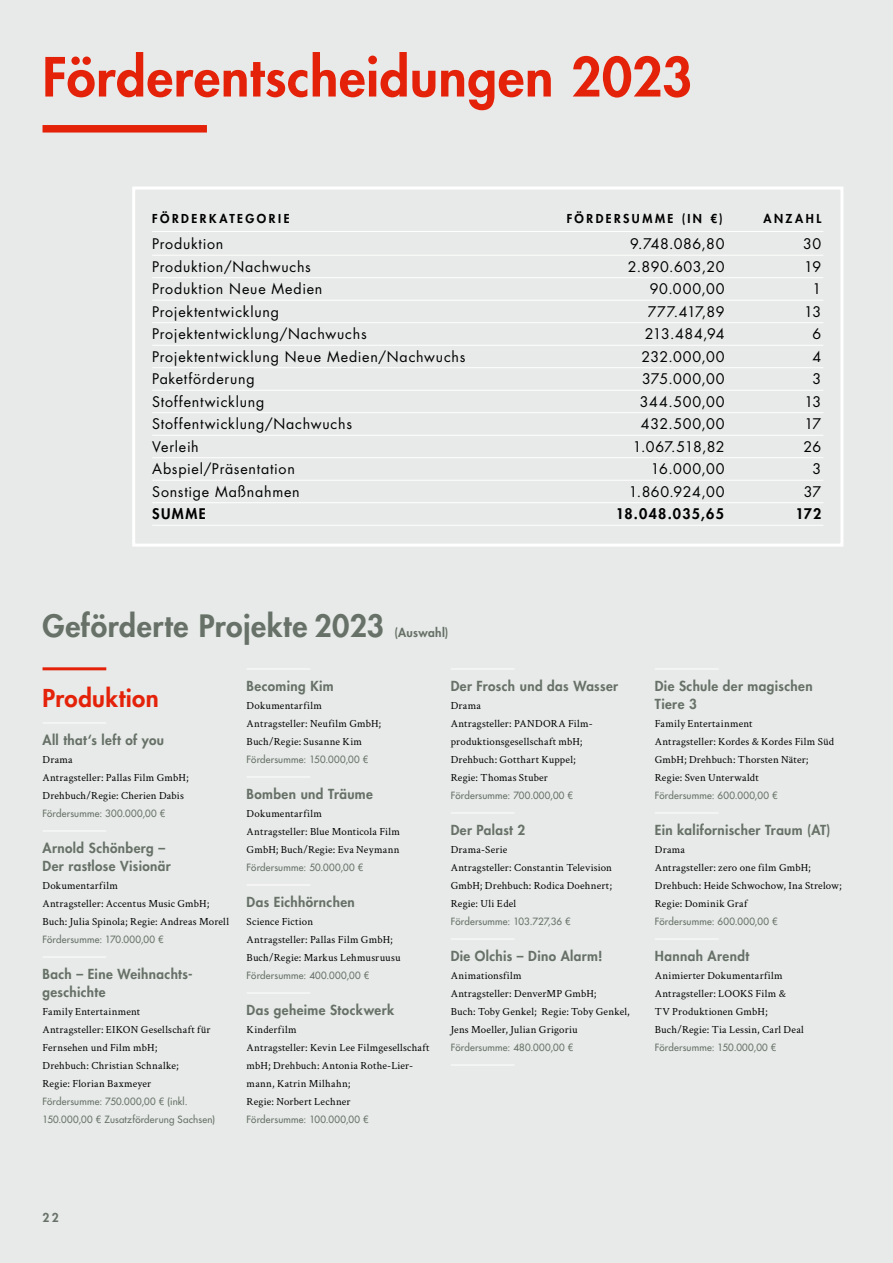
<style>
.page{position:relative;width:893px;height:1263px;background:#e7eae8}
.page>*{position:absolute;margin:0;border:0;box-sizing:border-box;transform-origin:0 0}
.t1{font:800 52.5px "Futura Std";letter-spacing:.015em;color:#e4220a}
.t2{font:800 30px "Futura Std";letter-spacing:.02em;color:#677168}
.t3{font:800 24px "Futura Std";letter-spacing:.015em;color:#e4220a}
.t4{font:14.25px "Futura Std";letter-spacing:.05em;color:#000}
.t5{font:800 14.25px "Futura Std";letter-spacing:.09em;color:#000}
.t6{font:800 13.5px/18px "Futura Std";letter-spacing:.03em;color:#677168}
.t7{font:800 12px "Futura Std";letter-spacing:.21em;color:#000}
.t8{font:800 12px "Futura Std";letter-spacing:.03em;color:#677168}
.t9{font:10.8px/18px "Crimson Text";letter-spacing:.02em;color:#000}
.t10{font:500 9.75px/18px "Futura Std";letter-spacing:.02em;color:#677168}
</style>
<div class="page">
<hr style="left:43px;top:667px;width:63px;height:3px;background:#e4220a">
<hr style="left:43px;top:723px;width:63px;height:1px;background:#fff">
<hr style="left:43px;top:831px;width:63px;height:1px;background:#fff">
<hr style="left:43px;top:957px;width:63px;height:1px;background:#fff">
<hr style="left:247px;top:669px;width:63px;height:1px;background:#fff">
<hr style="left:247px;top:777px;width:63px;height:1px;background:#fff">
<hr style="left:247px;top:885px;width:63px;height:1px;background:#fff">
<hr style="left:247px;top:993px;width:63px;height:1px;background:#fff">
<hr style="left:451px;top:669px;width:63px;height:1px;background:#fff">
<hr style="left:451px;top:813px;width:63px;height:1px;background:#fff">
<hr style="left:451px;top:939px;width:63px;height:1px;background:#fff">
<hr style="left:451px;top:1065px;width:63px;height:1px;background:#fff">
<hr style="left:655px;top:669px;width:64px;height:1px;background:#fff">
<hr style="left:655px;top:813px;width:64px;height:1px;background:#fff">
<hr style="left:655px;top:939px;width:64px;height:1px;background:#fff">
<div style="left:43px;top:125px;width:164px;height:8px;background:#e4220a"></div>
<hr style="left:152px;top:231px;width:671px;height:1px;background:#fff">
<hr style="left:152px;top:255px;width:671px;height:1px;background:#fff">
<hr style="left:152px;top:277px;width:671px;height:1px;background:#fff">
<hr style="left:152px;top:300px;width:671px;height:1px;background:#fff">
<hr style="left:152px;top:322px;width:671px;height:1px;background:#fff">
<hr style="left:152px;top:345px;width:671px;height:1px;background:#fff">
<hr style="left:152px;top:367px;width:671px;height:1px;background:#fff">
<hr style="left:152px;top:390px;width:671px;height:1px;background:#fff">
<hr style="left:152px;top:412px;width:671px;height:1px;background:#fff">
<hr style="left:152px;top:435px;width:671px;height:1px;background:#fff">
<hr style="left:152px;top:457px;width:671px;height:1px;background:#fff">
<hr style="left:152px;top:480px;width:671px;height:1px;background:#fff">
<hr style="left:152px;top:502px;width:671px;height:1px;background:#fff">
<hr style="left:152px;top:525px;width:671px;height:1px;background:#fff">
<div style="left:132px;top:187px;width:711px;height:360px;border:3px solid #fff"></div>
<h1 class="t1" style="left:43px;top:44px;width:651px">Förderentscheidungen 2023</h1>
<p class="t7" style="left:152px;top:210px;width:139px">FÖRDERKATEGORIE</p>
<p class="t7" style="left:567px;top:210px;width:158px">FÖRDERSUMME (IN €)</p>
<p class="t7" style="left:763px;top:210px;width:59px">ANZAHL</p>
<h3 class="t4" style="left:152px;top:235px;width:73px">Produktion</h3>
<h3 class="t4" style="left:630px;top:235px;width:96px">9.748.086,80</h3>
<h3 class="t4" style="left:803px;top:235px;width:20px">30</h3>
<h3 class="t4" style="left:152px;top:257px;width:160px">Produktion/Nachwuchs</h3>
<h3 class="t4" style="left:628px;top:257px;width:98px">2.890.603,20</h3>
<h3 class="t4" style="left:804px;top:257px;width:19px">19</h3>
<h3 class="t4" style="left:152px;top:280px;width:172px">Produktion Neue Medien</h3>
<h3 class="t4" style="left:650px;top:280px;width:76px">90.000,00</h3>
<h3 class="t4" style="left:812px;top:280px;width:10px">1</h3>
<h3 class="t4" style="left:152px;top:302px;width:128px">Projektentwicklung</h3>
<h3 class="t4" style="left:648px;top:302px;width:78px">777.417,89</h3>
<h3 class="t4" style="left:804px;top:302px;width:19px">13</h3>
<h3 class="t4" style="left:152px;top:325px;width:216px">Projektentwicklung/Nachwuchs</h3>
<h3 class="t4" style="left:645px;top:325px;width:81px">213.484,94</h3>
<h3 class="t4" style="left:812px;top:325px;width:10px">6</h3>
<h3 class="t4" style="left:152px;top:347px;width:315px">Projektentwicklung Neue Medien/Nachwuchs</h3>
<h3 class="t4" style="left:641px;top:347px;width:85px">232.000,00</h3>
<h3 class="t4" style="left:812px;top:347px;width:10px">4</h3>
<h3 class="t4" style="left:152px;top:370px;width:104px">Paketförderung</h3>
<h3 class="t4" style="left:642px;top:370px;width:84px">375.000,00</h3>
<h3 class="t4" style="left:812px;top:370px;width:10px">3</h3>
<h3 class="t4" style="left:152px;top:392px;width:114px">Stoffentwicklung</h3>
<h3 class="t4" style="left:640px;top:392px;width:86px">344.500,00</h3>
<h3 class="t4" style="left:804px;top:392px;width:19px">13</h3>
<h3 class="t4" style="left:152px;top:415px;width:201px">Stoffentwicklung/Nachwuchs</h3>
<h3 class="t4" style="left:641px;top:415px;width:85px">432.500,00</h3>
<h3 class="t4" style="left:804px;top:415px;width:18px">17</h3>
<h3 class="t4" style="left:152px;top:437px;width:48px">Verleih</h3>
<h3 class="t4" style="left:633px;top:437px;width:93px">1.067.518,82</h3>
<h3 class="t4" style="left:804px;top:437px;width:19px">26</h3>
<h3 class="t4" style="left:152px;top:460px;width:144px">Abspiel/Präsentation</h3>
<h3 class="t4" style="left:651px;top:460px;width:75px">16.000,00</h3>
<h3 class="t4" style="left:812px;top:460px;width:10px">3</h3>
<h3 class="t4" style="left:152px;top:482px;width:149px">Sonstige Maßnahmen</h3>
<h3 class="t4" style="left:629px;top:482px;width:97px">1.860.924,00</h3>
<h3 class="t4" style="left:804px;top:482px;width:19px">37</h3>
<h3 class="t5" style="left:152px;top:505px;width:55px">SUMME</h3>
<h3 class="t5" style="left:616px;top:505px;width:110px">18.048.035,65</h3>
<h3 class="t5" style="left:795px;top:505px;width:27px">172</h3>
<h2 class="t2" style="left:43px;top:606px;width:343px">Geförderte Projekte 2023</h2>
<p class="t8" style="left:394px;top:624px;width:56px">(Auswahl)</p>
<h3 class="t3" style="left:43px;top:683px;width:118px">Produktion</h3>
<p class="t6" style="left:43px;top:731px;width:123px">All that‘s left of you</p>
<p class="t9" style="left:43px;top:750px;width:148px">Drama<br>Antragsteller: Pallas Film GmbH;<br>Drehbuch/Regie: Cherien Dabis</p>
<p class="t10" style="left:43px;top:804px;width:124px">Fördersumme: 300.000,00 €</p>
<p class="t6" style="left:43px;top:839px;width:130px">Arnold Schönberg –<br>Der rastlose Visionär</p>
<p class="t9" style="left:43px;top:876px;width:188px">Dokumentarfilm<br>Antragsteller: Accentus Music GmbH;<br>Buch: Julia Spinola; Regie: Andreas Morell</p>
<p class="t10" style="left:43px;top:930px;width:123px">Fördersumme: 170.000,00 €</p>
<p class="t6" style="left:43px;top:965px;width:150px">Bach – Eine Weihnachts&shy;geschichte</p>
<p class="t9" style="left:43px;top:1002px;width:170px">Family Entertainment<br>Antragsteller: EIKON Gesellschaft für<br>Fernsehen und Film mbH;<br>Drehbuch: Christian Schnalke;<br>Regie: Florian Baxmeyer</p>
<p class="t10" style="left:43px;top:1092px;width:174px">Fördersumme: 750.000,00 € (inkl.<br>150.000,00 € Zusatzförderung Sachsen)</p>
<p class="t6" style="left:247px;top:677px;width:89px">Becoming Kim</p>
<p class="t9" style="left:247px;top:696px;width:136px">Dokumentarfilm<br>Antragsteller: Neufilm GmbH;<br>Buch/Regie: Susanne Kim</p>
<p class="t10" style="left:247px;top:750px;width:123px">Fördersumme: 150.000,00 €</p>
<p class="t6" style="left:247px;top:785px;width:128px">Bomben und Träume</p>
<p class="t9" style="left:247px;top:804px;width:155px">Dokumentarfilm<br>Antragsteller: Blue Monticola Film<br>GmbH; Buch/Regie: Eva Neymann</p>
<p class="t10" style="left:247px;top:858px;width:118px">Fördersumme: 50.000,00 €</p>
<p class="t6" style="left:247px;top:893px;width:110px">Das Eichhörnchen</p>
<p class="t9" style="left:247px;top:912px;width:155px">Science Fiction<br>Antragsteller: Pallas Film GmbH;<br>Buch/Regie: Markus Lehmusruusu</p>
<p class="t10" style="left:247px;top:966px;width:124px">Fördersumme: 400.000,00 €</p>
<p class="t6" style="left:247px;top:1001px;width:149px">Das geheime Stockwerk</p>
<p class="t9" style="left:247px;top:1020px;width:184px">Kinderfilm<br>Antragsteller: Kevin Lee Filmgesellschaft mbH; Drehbuch: Antonia Rothe-Lier&shy;mann, Katrin Milhahn;<br>Regie: Norbert Lechner</p>
<p class="t10" style="left:247px;top:1110px;width:124px">Fördersumme: 100.000,00 €</p>
<p class="t6" style="left:451px;top:677px;width:169px">Der Frosch und das Wasser</p>
<p class="t9" style="left:451px;top:696px;width:142px">Drama<br>Antragsteller: PANDORA Film&shy;produktionsgesellschaft mbH;<br>Drehbuch: Gotthart Kuppel;<br>Regie: Thomas Stuber</p>
<p class="t10" style="left:451px;top:786px;width:124px">Fördersumme: 700.000,00 €</p>
<p class="t6" style="left:451px;top:821px;width:76px">Der Palast 2</p>
<p class="t9" style="left:451px;top:840px;width:163px">Drama-Serie<br>Antragsteller: Constantin Television<br>GmbH; Drehbuch: Rodica Doehnert;<br>Regie: Uli Edel</p>
<p class="t10" style="left:451px;top:912px;width:121px">Fördersumme: 103.727,36 €</p>
<p class="t6" style="left:451px;top:947px;width:153px">Die Olchis – Dino Alarm!</p>
<p class="t9" style="left:451px;top:966px;width:181px">Animationsfilm<br>Antragsteller: DenverMP GmbH;<br>Buch: Toby Genkel; Regie: Toby Genkel,<br>Jens Moeller, Julian Grigoriu</p>
<p class="t10" style="left:451px;top:1038px;width:124px">Fördersumme: 480.000,00 €</p>
<p class="t6" style="left:655px;top:677px;width:159px">Die Schule der magischen<br>Tiere 3</p>
<p class="t9" style="left:655px;top:714px;width:181px">Family Entertainment<br>Antragsteller: Kordes &amp; Kordes Film Süd<br>GmbH; Drehbuch: Thorsten Näter;<br>Regie: Sven Unterwaldt</p>
<p class="t10" style="left:655px;top:786px;width:124px">Fördersumme: 600.000,00 €</p>
<p class="t6" style="left:655px;top:821px;width:177px">Ein kalifornischer Traum (AT)</p>
<p class="t9" style="left:655px;top:840px;width:188px">Drama<br>Antragsteller: zero one film GmbH;<br>Drehbuch: Heide Schwochow, Ina Strelow;<br>Regie: Dominik Graf</p>
<p class="t10" style="left:655px;top:912px;width:124px">Fördersumme: 600.000,00 €</p>
<p class="t6" style="left:655px;top:947px;width:96px">Hannah Arendt</p>
<p class="t9" style="left:655px;top:966px;width:151px">Animierter Dokumentarfilm<br>Antragsteller: LOOKS Film &amp;<br>TV Produktionen GmbH;<br>Buch/Regie: Tia Lessin, Carl Deal</p>
<p class="t10" style="left:655px;top:1038px;width:123px">Fördersumme: 150.000,00 €</p>
<p class="t8" style="left:43px;top:1210px;width:18px">22</p>
</div>
